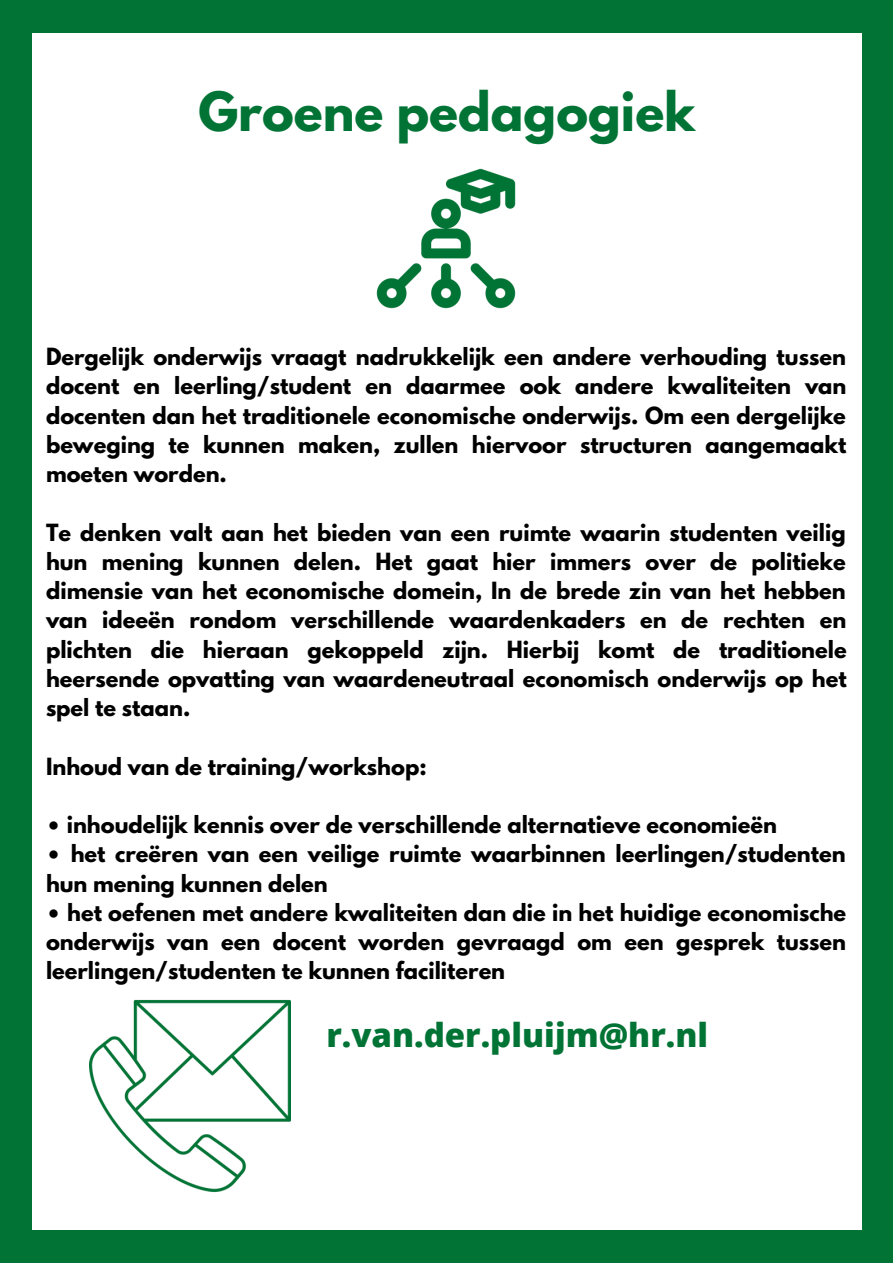
<style>
.page{position:relative;width:893px;height:1264px;background:#fff}
.page>*{position:absolute;margin:0;border:0;box-sizing:border-box;transform-origin:0 0}
.t1{font:700 48px "League Spartan";color:#017435}
.t2{font:800 33px "Open Sans";color:#007335}
.t3{font:700 21px/29.2px "League Spartan";color:#000;text-align:justify}
</style>
<div class="page">
<div style="left:0;top:0;width:892px;height:1262px;background:#017435"></div>
<div style="left:32px;top:33px;width:829px;height:1196px;background:#fff"></div>
<img style="left:376px;top:168px;width:140px;height:141px">
<img style="left:89px;top:999px;width:201px;height:194px">
<h1 class="t1" style="left:198px;top:87px;width:498px">Groene pedagogiek</h1>
<p class="t3" style="left:46px;top:345px;width:801px">Dergelijk onderwijs vraagt nadrukkelijk een andere verhouding tussen docent en leerling/student en daarmee ook andere kwaliteiten van docenten dan het traditionele economische onderwijs. Om een dergelijke beweging te kunnen maken, zullen hiervoor structuren aangemaakt moeten worden.</p>
<p class="t3" style="left:46px;top:520px;width:802px">Te denken valt aan het bieden van een ruimte waarin studenten veilig hun mening kunnen delen. Het gaat hier immers over de politieke dimensie van het economische domein, In de brede zin van het hebben van ideeën rondom verschillende waardenkaders en de rechten en plichten die hieraan gekoppeld zijn. Hierbij komt de traditionele heersende opvatting van waardeneutraal economisch onderwijs op het spel te staan.</p>
<p class="t3" style="left:46px;top:754px;width:382px">Inhoud van de training/workshop:</p>
<p class="t3" style="left:46px;top:812px;width:732px">• inhoudelijk kennis over de verschillende alternatieve economieën</p>
<p class="t3" style="left:46px;top:841px;width:801px">• het creëren van een veilige ruimte waarbinnen leerlingen/studenten hun mening kunnen delen</p>
<p class="t3" style="left:46px;top:900px;width:801px">• het oefenen met andere kwaliteiten dan die in het huidige economische onderwijs van een docent worden gevraagd om een gesprek tussen leerlingen/studenten te kunnen faciliteren</p>
<h2 class="t2" style="left:326px;top:1011px;width:383px">r.van.der.pluijm@hr.nl</h2>
</div>
